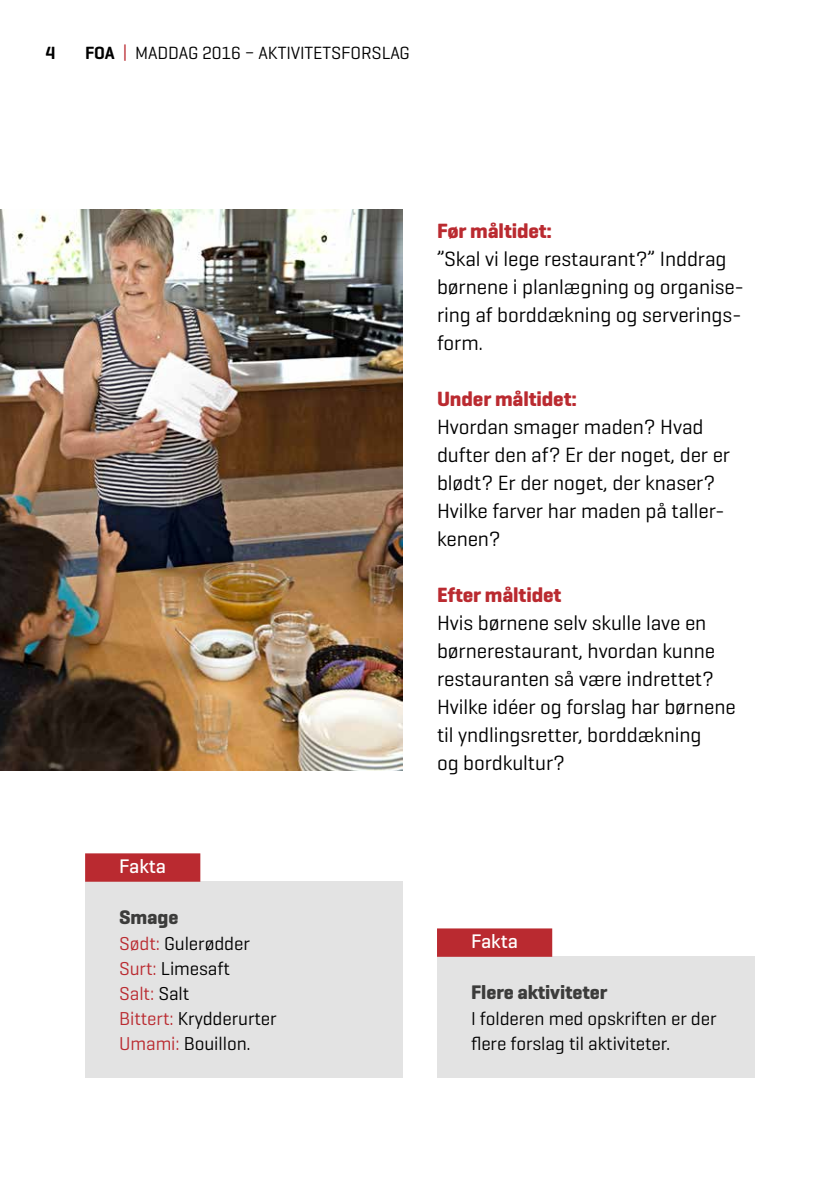
<style>
.page{position:relative;width:840px;height:1191px;background:#fff}
.page>*{position:absolute;margin:0;border:0;box-sizing:border-box;transform-origin:0 0}
.t1{font:21px/28px "Geogrotesque";letter-spacing:-.005em;color:#000}
.t2{font:700 21px "Geogrotesque";letter-spacing:-.005em;color:#ba2a30}
.t3{font:700 20px "Geogrotesque";letter-spacing:-.005em;color:#3c3c3b}
.t4{font:500 20px "Geogrotesque";color:#fff}
.t5{font:19px/25px "Geogrotesque";letter-spacing:-.005em;color:#000}
.t6{font:18px "Geogrotesque";letter-spacing:-.005em;color:#000}
.t7{font:600 18px "Geogrotesque";color:#000}
.s1{font-weight:600}
.s2{color:#ba2a30}
</style>
<div class="page">
<div style="left:85px;top:881px;width:318px;height:197px;background:#e3e3e3"></div>
<div style="left:85px;top:853px;width:115px;height:28px;background:#ba2a30"></div>
<img style="left:0;top:210px;width:403px;height:560px">
<div style="left:437px;top:956px;width:317px;height:122px;background:#e3e3e3"></div>
<div style="left:437px;top:928px;width:115px;height:28px;background:#ba2a30"></div>
<p class="t7" style="left:45px;top:42px;width:12px">4</p>
<p class="t6" style="left:85px;top:42px;width:326px"><span class="s1">FOA</span> <span class="s2">|</span> MADDAG 2016 – AKTIVITETSFORSLAG</p>
<p class="t4" style="left:119px;top:854px;width:48px">Fakta</p>
<p class="t3" style="left:119px;top:905px;width:61px">Smage</p>
<p class="t5" style="left:119px;top:930px;width:159px"><span class="s2">Sødt:</span> Gulerødder<br><span class="s2">Surt:</span> Limesaft<br><span class="s2">Salt:</span> Salt<br><span class="s2">Bittert:</span> Krydderurter<br><span class="s2">Umami:</span> Bouillon.</p>
<p class="t2" style="left:437px;top:218px;width:117px">Før måltidet:</p>
<p class="t1" style="left:437px;top:244px;width:308px">”Skal vi lege restaurant?” Inddrag børnene i planlægning og organise&shy;ring af borddækning og serverings&shy;form.</p>
<p class="t2" style="left:437px;top:385px;width:141px">Under måltidet:</p>
<p class="t1" style="left:437px;top:412px;width:294px">Hvordan smager maden? Hvad dufter den af? Er der noget, der er blødt? Er der noget, der knaser?<br>Hvilke farver har maden på taller&shy;kenen?</p>
<p class="t2" style="left:437px;top:581px;width:126px">Efter måltidet</p>
<p class="t1" style="left:437px;top:608px;width:300px">Hvis børnene selv skulle lave en børnerestaurant, hvordan kunne restauranten så være indrettet?<br>Hvilke idéer og forslag har børnene til yndlingsretter, borddækning<br>og bordkultur?</p>
<p class="t4" style="left:471px;top:929px;width:48px">Fakta</p>
<p class="t3" style="left:471px;top:980px;width:138px">Flere aktiviteter</p>
<p class="t5" style="left:471px;top:1005px;width:247px">I folderen med opskriften er der flere forslag til aktiviteter.</p>
</div>
